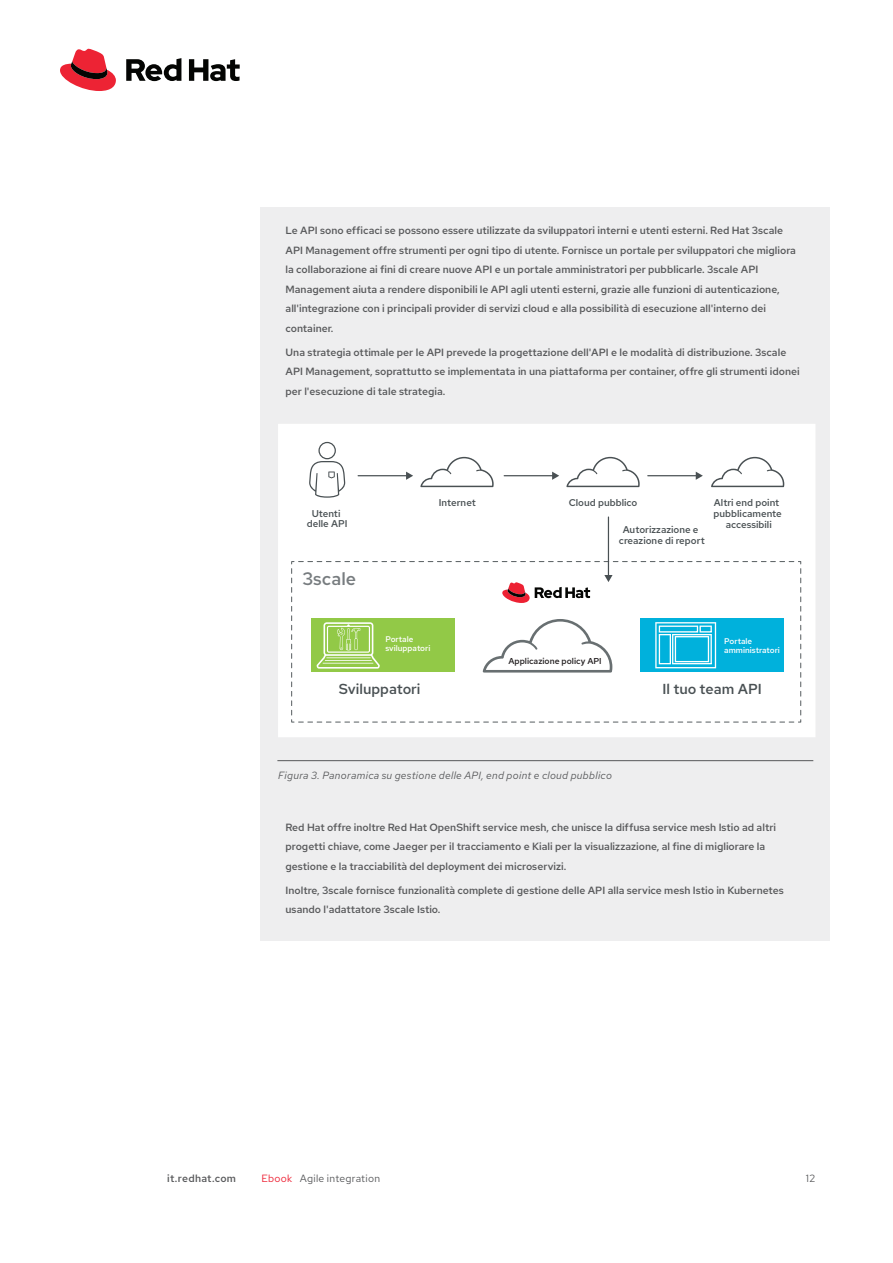
<style>
.page{position:relative;width:893px;height:1263px;background:#fff}
.page>*{position:absolute;margin:0;border:0;box-sizing:border-box;transform-origin:0 0}
.t1{font:500 18px "Red Hat Text";color:#777c7f}
.t2{font:500 14.55px "Red Hat Text";color:#495053}
.Author_Name{font:500 10.5px/19.5px "Red Hat Text";color:#57585a}
.Main_-_Image_Caption{font:italic 10.5px "Red Hat Text";letter-spacing:.025em;color:#57585a}
.Footer_-_Running_Foo{font:10.5px "Red Hat Text";letter-spacing:.025em;color:#57585a}
.Author_Name-2{font:500 10.5px "Red Hat Text";letter-spacing:.02em;color:#57585a}
.t3{font:500 9.9px/10.6px "Red Hat Text";color:#495053;text-align:center}
.t4{font:500 8.55px "Red Hat Text";color:#231f20}
.t5{font:500 8.25px/9px "Red Hat Text";color:#fff}
.s1{color:#ed2133}
</style>
<div class="page">
<div style="left:261px;top:207px;width:569px;height:734px;background:#eeeeef"></div>
<div style="left:278px;top:424px;width:537px;height:313px;background:#fff"></div>
<svg style="left:309px;top:442px;width:36px;height:56px;background:#e6e7e7"></svg>
<hr style="left:358px;top:475px;width:50px;height:1px;background:#495053">
<svg style="left:406px;top:472px;width:7px;height:8px"></svg>
<hr style="left:504px;top:475px;width:50px;height:1px;background:#495053">
<svg style="left:552px;top:472px;width:7px;height:8px"></svg>
<hr style="left:647px;top:475px;width:51px;height:1px;background:#495053">
<svg style="left:696px;top:472px;width:7px;height:8px"></svg>
<hr style="left:608px;top:516px;width:1px;height:61px;background:#495053">
<svg style="left:420px;top:457px;width:74px;height:30px;background:#eaeaeb"></svg>
<svg style="left:566px;top:457px;width:74px;height:30px;background:#eaeaeb"></svg>
<svg style="left:711px;top:457px;width:73px;height:30px;background:#e9eaea"></svg>
<svg style="left:291px;top:561px;width:510px;height:162px;background:#d8ece5"></svg>
<hr style="left:277px;top:760px;width:536px;height:1px;background:#57585a">
<svg style="left:60px;top:49px;width:56px;height:42px"></svg>
<svg style="left:126px;top:58px;width:114px;height:23px"></svg>
<p class="Author_Name" style="left:286px;top:221px;width:512px">Le API sono efficaci se possono essere utilizzate da sviluppatori interni e utenti esterni. Red Hat 3scale API Management offre strumenti per ogni tipo di utente. Fornisce un portale per sviluppatori che migliora la collaborazione ai fini di creare nuove API e un portale amministratori per pubblicarle. 3scale API Management aiuta a rendere disponibili le API agli utenti esterni, grazie alle funzioni di autenticazione, all'integrazione con i principali provider di servizi cloud e alla possibilità di esecuzione all'interno dei container.</p>
<p class="Author_Name" style="left:286px;top:342px;width:516px">Una strategia ottimale per le API prevede la progettazione dell'API e le modalità di distribuzione. 3scale<br>API Management, soprattutto se implementata in una piattaforma per container, offre gli strumenti idonei per l'esecuzione di tale strategia.</p>
<p class="t3" style="left:307px;top:508px;width:42px">Utenti delle API</p>
<p class="t1" style="left:302px;top:567px;width:55px">3scale</p>
<p class="t3" style="left:439px;top:497px;width:38px">Internet</p>
<p class="t3" style="left:569px;top:497px;width:70px">Cloud pubblico</p>
<p class="t3" style="left:619px;top:524px;width:87px">Autorizzazione e creazione di report</p>
<p class="t3" style="left:713px;top:497px;width:70px">Altri end point pubblicamente accessibili</p>
<p class="t5" style="left:385px;top:635px;width:47px">Portale sviluppatori</p>
<p class="t5" style="left:724px;top:636px;width:57px">Portale amministratori</p>
<p class="t2" style="left:339px;top:680px;width:83px">Sviluppatori</p>
<p class="t4" style="left:508px;top:655px;width:95px">Applicazione policy API</p>
<p class="t2" style="left:662px;top:680px;width:101px">Il tuo team API</p>
<p class="Main_-_Image_Caption" style="left:278px;top:768px;width:335px">Figura 3. Panoramica su gestione delle API, end point e cloud pubblico</p>
<p class="Author_Name" style="left:286px;top:817px;width:492px">Red Hat offre inoltre Red Hat OpenShift service mesh, che unisce la diffusa service mesh Istio ad altri progetti chiave, come Jaeger per il tracciamento e Kiali per la visualizzazione, al fine di migliorare la gestione e la tracciabilità del deployment dei microservizi.</p>
<p class="Author_Name" style="left:286px;top:880px;width:500px">Inoltre, 3scale fornisce funzionalità complete di gestione delle API alla service mesh Istio in Kubernetes usando l'adattatore 3scale Istio.</p>
<p class="Author_Name-2" style="left:167px;top:1171px;width:70px">it.redhat.com</p>
<p class="Footer_-_Running_Foo" style="left:262px;top:1171px;width:120px"><span class="s1">Ebook</span> Agile integration</p>
<p class="Footer_-_Running_Foo" style="left:806px;top:1171px;width:11px">12</p>
</div>
